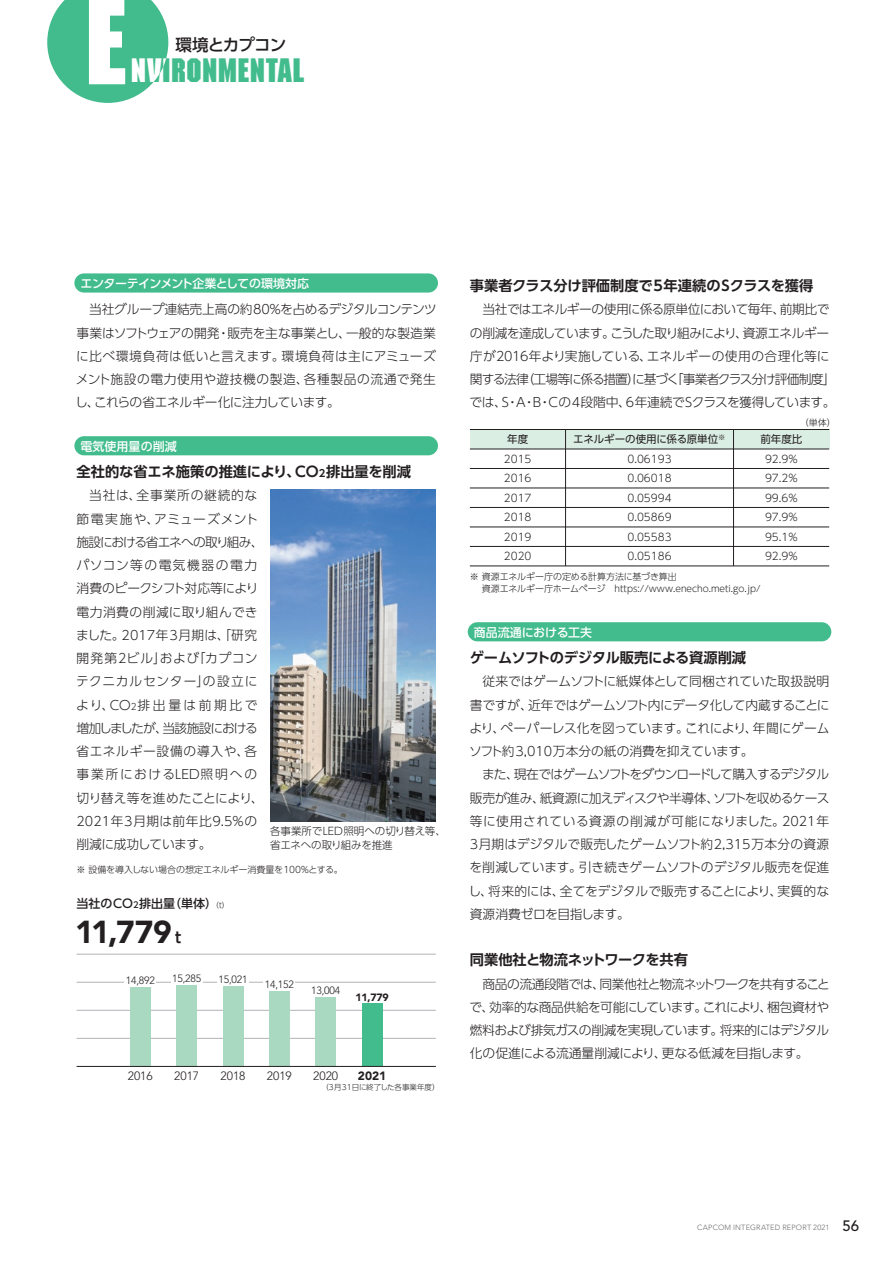
<style>
.page{position:relative;width:893px;height:1263px;background:#fff}
.page>*{position:absolute;margin:0;border:0;box-sizing:border-box;transform-origin:0 0}
.t1{font:700 118.05px "Machine Std";color:#fff}
.t2{font:700 33px "Machine Std";color:#42bc8d}
.t3{font:900 31.5px "Avenir LT Std";color:#231f20}
.t4{font:500 16.5px "UD Shin Go Pro";letter-spacing:-.05em;color:#231f20}
.t5{font:700 14.25px "UD Shin Go Pro De";letter-spacing:-.005em;color:#231f20}
.t6{font:700 14.25px "UD Shin Go Pro De";letter-spacing:-.025em;color:#231f20}
.t7{font:300 12.75px/23.2px "UD Shin Go Pro";letter-spacing:-.015em;color:#231f20;text-align:justify}
.t8{font:300 12.75px/23.2px "UD Shin Go Pro";letter-spacing:.03em;color:#231f20}
.t9{font:300 12.75px/23.2px "UD Shin Go Pro";letter-spacing:-.05em;color:#231f20;text-align:center}
.t10{font:500 12px "UD Shin Go Pro";letter-spacing:-.05em;color:#fff}
.t11{font:300 12px "Avenir LT Std";color:#231f20}
.t12{font:500 12px "UD Shin Go Pro";letter-spacing:-.015em;color:#fff}
.t13{font:500 12px "UD Shin Go Pro";color:#231f20}
.t14{font:900 12px "Avenir LT Std";color:#231f20}
.t15{font:300 10.5px/19.5px "UD Shin Go Pro";color:#231f20;text-align:justify}
.t16{font:300 10.5px "Avenir LT Std";letter-spacing:-.02em;color:#231f20}
.t17{font:10.5px "UD Shin Go Pro";color:#231f20}
.t18{font:900 10.5px "Avenir LT Std";color:#231f20}
.t19{font:300 9px/12px "UD Shin Go Pro";color:#231f20}
.t20{font:300 7.5px "Avenir LT Std";letter-spacing:.025em;color:#6c6d70}
.t21{font:300 7.5px "UD Shin Go Pro";color:#231f20}
.s1{font-size:10.05px}
.s2{font-size:8.85px}
.s3{font-size:8.4px}
.s4{font-weight:300;font-size:7.5px}
.s5{font-family:"UD Shin Go Pro De";font-weight:700;font-size:15px}
.s6{font-weight:400}
.s7{font-weight:500;font-size:15px;color:#231f20}
</style>
<div class="page">
<div style="left:74px;top:436px;width:364px;height:19px;background:#42bc8d;border-radius:10px"></div>
<div style="left:74px;top:273px;width:364px;height:20px;background:#42bc8d;border-radius:10px"></div>
<div style="left:468px;top:622px;width:363px;height:19px;background:#42bc8d;border-radius:10px"></div>
<hr style="left:77px;top:982px;width:359px;height:1px;background:#b2b3b7">
<hr style="left:77px;top:954px;width:359px;height:1px;background:#b2b3b7">
<hr style="left:77px;top:1038px;width:359px;height:1px;background:#b2b3b7">
<hr style="left:77px;top:1010px;width:359px;height:1px;background:#b2b3b7">
<div style="left:124px;top:979px;width:32px;height:6px;background:#fff"></div>
<div style="left:171px;top:979px;width:32px;height:6px;background:#fff"></div>
<div style="left:217px;top:979px;width:32px;height:6px;background:#fff"></div>
<div style="left:264px;top:979px;width:31px;height:6px;background:#fff"></div>
<div style="left:130px;top:987px;width:20px;height:79px;background:#aad9c2"></div>
<div style="left:177px;top:985px;width:20px;height:81px;background:#aad9c2"></div>
<div style="left:223px;top:986px;width:20px;height:80px;background:#aad9c2"></div>
<div style="left:470px;top:429px;width:359px;height:20px;background:#dbeee3"></div>
<hr style="left:470px;top:429px;width:359px;height:1px;background:#231f20">
<hr style="left:470px;top:449px;width:359px;height:1px;background:#231f20">
<hr style="left:470px;top:468px;width:359px;height:1px;background:#231f20">
<hr style="left:470px;top:527px;width:359px;height:1px;background:#231f20">
<hr style="left:470px;top:546px;width:359px;height:1px;background:#231f20">
<hr style="left:470px;top:507px;width:359px;height:1px;background:#231f20">
<hr style="left:470px;top:488px;width:359px;height:1px;background:#231f20">
<hr style="left:470px;top:566px;width:359px;height:1px;background:#231f20">
<hr style="left:565px;top:429px;width:1px;height:137px;background:#231f20">
<hr style="left:733px;top:429px;width:1px;height:137px;background:#231f20">
<div style="left:269px;top:991px;width:20px;height:75px;background:#aad9c2"></div>
<div style="left:316px;top:997px;width:20px;height:69px;background:#aad9c2"></div>
<div style="left:362px;top:1003px;width:20px;height:63px;background:#42bc8d"></div>
<hr style="left:77px;top:1066px;width:359px;height:1px;background:#231f20">
<img style="left:270px;top:489px;width:166px;height:332px">
<svg style="left:47px;top:0;width:121px;height:103px"></svg>
<h1 class="t1" style="left:83px;top:-28px;width:45px">E</h1>
<p class="t4" style="left:176px;top:32px;width:112px">環境とカプコン</p>
<h2 class="t2" style="left:131px;top:51px;width:175px">NVIRONMENTAL</h2>
<p class="t10" style="left:80px;top:273px;width:230px">エンターテインメント企業としての環境対応</p>
<p class="t7" style="left:75px;top:297px;width:363px;text-indent:14px">当社グループ連結売上高の約80％を占めるデジタルコンテンツ事業はソフトウェアの開発・販売を主な事業とし、一般的な製造業に比べ環境負荷は低いと言えます。環境負荷は主にアミューズメント施設の電力使用や遊技機の製造、各種製品の流通で発生し、これらの省エネルギー化に注力しています。</p>
<p class="t12" style="left:81px;top:436px;width:98px">電気使用量の削減</p>
<p class="t5" style="left:77px;top:460px;width:336px">全社的な省エネ施策の推進により、CO<span class="s1">2</span>排出量を削減</p>
<p class="t8" style="left:76px;top:483px;width:189px">　当社は、全事業所の継続的な節電実施や、アミューズメント施設における省エネへの取り組み、パソコン等の電気機器の電力消費のピークシフト対応等により電力消費の削減に取り組んできました。2017年3月期は、「研究開発第2ビル」および「カプコンテクニカルセンター」の設立により、CO<span class="s2">2</span>排出量は前期比で増加しましたが、当該施設における省エネルギー設備の導入や、各事業所におけるLED照明への切り替え等を進めたことにより、<br>2021年3月期は前年比9.5%の削減に成功しています。</p>
<p class="t15" style="left:270px;top:824px;width:177px;line-height:13.5px">各事業所でLED照明への切り替え等、省エネへの取り組みを推進</p>
<p class="t19" style="left:77px;top:863px;width:268px">※ 設備を導入しない場合の想定エネルギー消費量を100％とする。</p>
<p class="t13" style="left:77px;top:893px;width:154px">当社のCO<span class="s3">2</span>排出量（単体）<span class="s4">（t）</span></p>
<h3 class="t3" style="left:75px;top:913px;width:108px">11,779 <span class="s5">t</span></h3>
<p class="t16" style="left:126px;top:974px;width:30px">14,892</p>
<p class="t16" style="left:172px;top:972px;width:30px">15,285</p>
<p class="t16" style="left:219px;top:973px;width:30px">15,021</p>
<p class="t16" style="left:265px;top:978px;width:30px">14,152</p>
<p class="t16" style="left:311px;top:984px;width:30px">13,004</p>
<p class="t18" style="left:355px;top:990px;width:35px">11,779</p>
<p class="t11" style="left:128px;top:1068px;width:26px">2016</p>
<p class="t11" style="left:174px;top:1068px;width:26px">2017</p>
<p class="t11" style="left:221px;top:1068px;width:26px">2018</p>
<p class="t11" style="left:267px;top:1068px;width:26px">2019</p>
<p class="t11" style="left:313px;top:1068px;width:26px">2020</p>
<p class="t14" style="left:358px;top:1068px;width:30px">2021</p>
<p class="t21" style="left:321px;top:1081px;width:120px">（3月31日に終了した各事業年度）</p>
<p class="t5" style="left:470px;top:274px;width:345px">事業者クラス分け評価制度で5年連続のSクラスを獲得</p>
<p class="t9" style="left:470px;top:297px;width:367px">当社ではエネルギーの使用に係る原単位において毎年、前期比で<br>の削減を達成しています。こうした取り組みにより、資源エネルギー庁が2016年より実施している、エネルギーの使用の合理化等に関する法律（工場等に係る措置）に基づく「事業者クラス分け評価制度」では、S・A・B・Cの4段階中、6年連続でSクラスを獲得しています。</p>
<p class="t17" style="left:507px;top:431px;width:22px">年度</p>
<p class="t15" style="left:504px;top:449px;width:29px">2015<br>2016<br>2017<br>2018<br>2019<br>2020</p>
<p class="t19" style="left:800px;top:416px;width:37px">（単体）</p>
<p class="t15" style="left:573px;top:429px;width:154px;text-align:center"><span class="s6">エネルギーの使用に係る原単位</span><sup>※<br></sup>0.06193<br>0.06018<br>0.05994<br>0.05869<br>0.05583<br>0.05186</p>
<p class="t17" style="left:760px;top:431px;width:43px">前年度比</p>
<p class="t15" style="left:765px;top:449px;width:34px">92.9% 97.2% 99.6% 97.9% 95.1% 92.9%</p>
<p class="t19" style="left:470px;top:570px;width:292px">※ 資源エネルギー庁の定める計算方法に基づき算出<br>　 資源エネルギー庁ホームページ　https://www.enecho.meti.go.jp/</p>
<p class="t12" style="left:474px;top:622px;width:120px">商品流通における工夫</p>
<p class="t5" style="left:470px;top:646px;width:278px">ゲームソフトのデジタル販売による資源削減</p>
<p class="t7" style="left:469px;top:669px;width:362px">　従来ではゲームソフトに紙媒体として同梱されていた取扱説明書ですが、近年ではゲームソフト内にデータ化して内蔵することにより、ペーパーレス化を図っています。これにより、年間にゲームソフト約3,010万本分の紙の消費を抑えています。</p>
<p class="t7" style="left:468px;top:762px;width:363px;text-indent:14px">また、現在ではゲームソフトをダウンロードして購入するデジタル販売が進み、紙資源に加えディスクや半導体、ソフトを収めるケース等に使用されている資源の削減が可能になりました。2021年3月期はデジタルで販売したゲームソフト約2,315万本分の資源を削減しています。引き続きゲームソフトのデジタル販売を促進し、将来的には、全てをデジタルで販売することにより、実質的な資源消費ゼロを目指します。</p>
<p class="t6" style="left:470px;top:948px;width:220px">同業他社と物流ネットワークを共有</p>
<p class="t7" style="left:470px;top:972px;width:362px;text-indent:13px">商品の流通段階では、同業他社と物流ネットワークを共有することで、効率的な商品供給を可能にしています。これにより、梱包資材や燃料および排気ガスの削減を実現しています。将来的にはデジタル化の促進による流通量削減により、更なる低減を目指します。</p>
<p class="t20" style="left:697px;top:1223px;width:163px">CAPCOM INTEGRATED REPORT 2021 <span class="s7">56</span></p>
</div>
